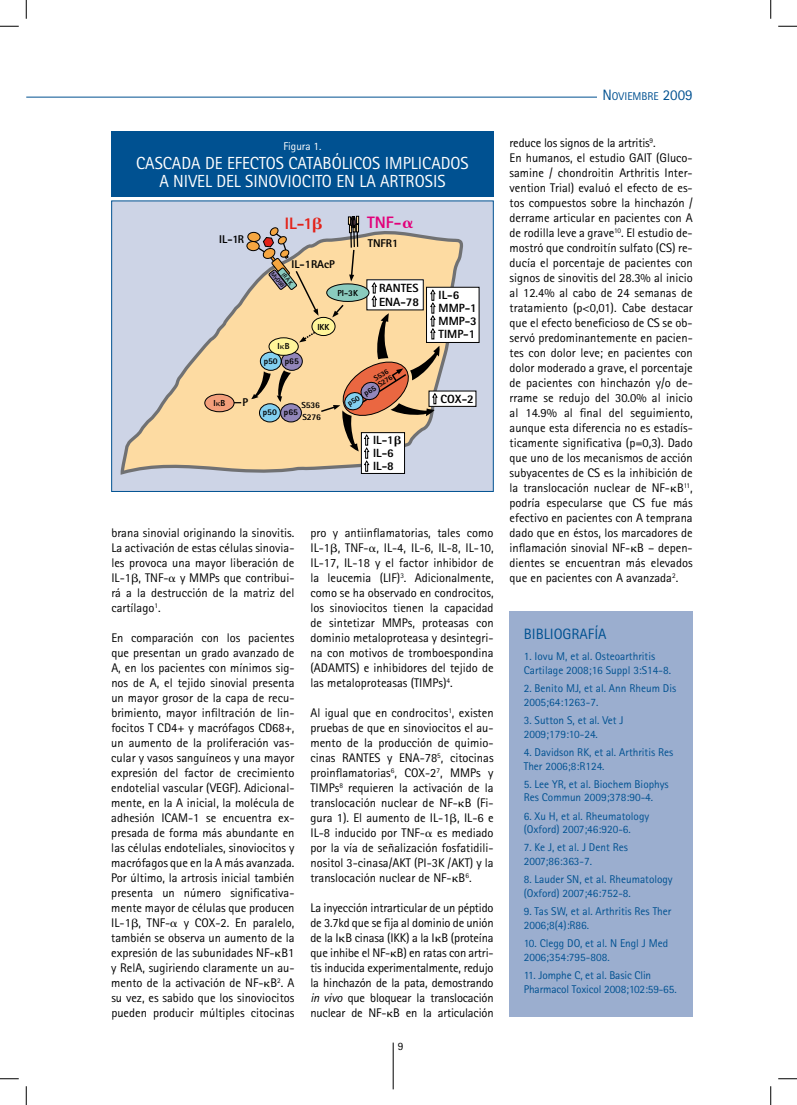
<style>
.page{position:relative;width:797px;height:1105px;background:#fff}
.page>*{position:absolute;margin:0;border:0;box-sizing:border-box;transform-origin:0 0}
.t1{font:17.5px/18.8px "Rotis Sans Serif";color:#fff;text-align:center}
.t2{font:800 16.5px "Rotis Sans Serif";color:#e32219}
.t3{font:800 16.5px "Rotis Sans Serif";color:#e2007a}
.t4{font:15px "Rotis Sans Serif";color:#005191}
.t5{font:12.5px/15px "Rotis Sans Serif";color:#000;text-align:justify}
.t6{font:800 11.88px/13px "Rotis Sans Serif";color:#000}
.t7{font:11.25px/13.8px "Rotis Sans Serif";color:#005191}
.t8{font:800 11.25px "Rotis Sans Serif";color:#000}
.t9{font:11.25px "Rotis Sans Serif";color:#005191}
.t10{font:11.25px "Rotis Sans Serif";color:#fff}
.t11{font:11.25px "Rotis Sans Serif";color:#000}
.t12{font:800 8.75px "Rotis Sans Serif";color:#000}
.t13{font:800 8.75px/11.8px "Rotis Sans Serif";letter-spacing:-.025em;color:#000}
.t14{font:800 8px "Rotis Sans Serif";color:#000}
.t15{font:800 7.5px/7px "Rotis Sans Serif";color:#000}
.t16{font:700 6.25px/7.9px "Rotis Sans Serif";color:#000}
.s1{font-family:"Mathematical Pi Four";font-weight:400}
.s2{font-family:"Mathematical Pi One";font-weight:400}
.s3{font-family:"Mathematical Pi One"}
.s4{font-style:italic}
.s5{font-size:15px}
</style>
<div class="page">
<hr style="left:26px;top:97px;width:666px;height:1px;background:#005191">
<div style="left:597px;top:88px;width:95px;height:12px;background:#fff"></div>
<hr style="left:393px;top:1042px;width:1px;height:47px;background:#000">
<div style="left:111px;top:201px;width:382px;height:291px;background:#cdd4e6;border:1px solid #005191"></div>
<div style="left:509px;top:612px;width:183px;height:405px;background:#9baecf"></div>
<div style="left:111px;top:132px;width:382px;height:65px;background:#005191"></div>
<svg style="left:120px;top:232px;width:343px;height:243px"></svg>
<svg style="left:248px;top:232px;width:12px;height:10px"></svg>
<div style="left:247px;top:232px;width:13px;height:10px;border:1px solid #000;border-radius:50%"></div>
<svg style="left:247px;top:241px;width:12px;height:10px"></svg>
<div style="left:246px;top:241px;width:13px;height:10px;border:1px solid #000;border-radius:50%"></div>
<div style="left:205px;top:394px;width:29px;height:18px;background:#f39f7b;border-radius:50%"></div>
<div style="left:204px;top:394px;width:30px;height:18px;border:1px solid #000;border-radius:50%"></div>
<div style="left:361px;top:432px;width:43px;height:42px;border:1px solid #000"></div>
<div style="left:426px;top:287px;width:53px;height:55px;background:#fff"></div>
<div style="left:426px;top:287px;width:53px;height:56px;border:1px solid #000"></div>
<div style="left:429px;top:391px;width:47px;height:15px;background:#fff"></div>
<svg style="left:251px;top:216px;width:189px;height:256px;background:#dbc3a2"></svg>
<svg style="left:0;top:25px;width:19px;height:2px"></svg>
<svg style="left:778px;top:25px;width:19px;height:2px"></svg>
<svg style="left:0;top:1078px;width:19px;height:1px"></svg>
<svg style="left:778px;top:1078px;width:19px;height:1px"></svg>
<svg style="left:25px;top:0;width:2px;height:19px"></svg>
<svg style="left:25px;top:1086px;width:2px;height:19px"></svg>
<svg style="left:770px;top:0;width:1px;height:19px"></svg>
<svg style="left:770px;top:1086px;width:1px;height:19px"></svg>
<p class="t10" style="left:283px;top:139px;width:40px">Figura 1.</p>
<h1 class="t1" style="left:136px;top:153px;width:334px">Cascada de efectos catabólicos implicados a nivel del sinoviocito en la artrosis</h1>
<h2 class="t2" style="left:285px;top:213px;width:40px">IL-1<span class="s1">b</span></h2>
<h2 class="t3" style="left:367px;top:212px;width:48px">TNF-<span class="s1">a</span></h2>
<p class="t8" style="left:219px;top:232px;width:26px">IL-1R</p>
<p class="t8" style="left:368px;top:236px;width:32px">TNFR1</p>
<p class="t8" style="left:291px;top:257px;width:45px">IL-1RAcP</p>
<p class="t12" style="left:213px;top:397px;width:13px">I<span class="s2">k</span>B</p>
<p class="t16" style="left:281px;top:265px;width:23px;text-indent:7px;rotate:51deg">IRA K<br>MyD88</p>
<p class="t12" style="left:278px;top:341px;width:13px">I<span class="s2">k</span>B</p>
<p class="t12" style="left:264px;top:355px;width:16px">p50</p>
<p class="t12" style="left:285px;top:355px;width:16px">p65</p>
<p class="t12" style="left:317px;top:321px;width:14px">IKK</p>
<p class="t8" style="left:242px;top:395px;width:7px">P</p>
<p class="t13" style="left:301px;top:399px;width:21px">S536<br>S276</p>
<p class="t12" style="left:263px;top:407px;width:16px">p50</p>
<p class="t12" style="left:284px;top:407px;width:16px">p65</p>
<p class="t6" style="left:379px;top:282px;width:42px">RANTES<br>ENA-78</p>
<p class="t12" style="left:337px;top:287px;width:22px">PI-3K</p>
<p class="t6" style="left:438px;top:289px;width:40px">IL-6<br>MMP-1<br>MMP-3<br>TIMP-1</p>
<p class="t15" style="left:373px;top:376px;width:18px;rotate:-32deg">S536<br>S276</p>
<p class="t14" style="left:345px;top:400px;width:34px;rotate:-32deg">p50 p65</p>
<p class="t6" style="left:373px;top:434px;width:30px">IL-1<span class="s1">b<br></span>IL-6<br>IL-8</p>
<p class="t6" style="left:440px;top:392px;width:35px">COX-2</p>
<p class="t5" style="left:111px;top:525px;width:185px">brana sinovial originando la sinovitis.<br>La activación de estas células sinovia&shy;les provoca una mayor liberación de I L-1<span class="s3">b</span>, TNF-<span class="s3">a</span> y MM Ps que contribui&shy;rá a la destrucción de la matriz del cartílago<sup>1</sup>.</p>
<p class="t5" style="left:111px;top:630px;width:185px">En comparación con los pacientes que presentan un grado avanzado de A, en los pacientes con mínimos sig&shy;nos de A, el tejido sinovial presenta un mayor grosor de la capa de recu&shy;brimiento, mayor infiltración de lin&shy;focitos T CD4+ y macrófagos CD68+, un aumento de la proliferación vas&shy;cular y vasos sanguíneos y una mayor expresión del factor de crecimiento endotelial vascular (VEGF). Adicional&shy;mente, en la A inicial, la molécula de adhesión ICAM</p>
<p class="t5" style="left:111px;top:810px;width:185px;text-indent:77px">-1 se encuentra ex&shy;presada de forma más abundante en las células endoteliales, sinoviocitos y macrófagos que en la A más avanzada.<br>Por último, la artrosis inicial también presenta un número significativa&shy;mente mayor de células que producen I L-1<span class="s3">b</span>, TNF-<span class="s3">a</span> y COX-2. En paralelo, también se observa un aumento de la expresión de las subunidades NF-<span class="s3">k</span>B1 y RelA, sugiriendo claramente un au&shy;mento de la activación de NF-<span class="s3">k</span>B<sup>2</sup>. A su vez, es sabido que los sinoviocitos pueden producir múltiples citocinas</p>
<p class="t5" style="left:310px;top:525px;width:185px">pro y antiinflamatorias, tales como I L-1<span class="s3">b</span>, TNF-<span class="s3">a</span>, I L-4, I L-6, I L-8, I L-10, I L-17, I L-18 y el factor inhibidor de la leucemia (LIF)<sup>3</sup>. Adicionalmente, como se ha observado en condrocitos, los sinoviocitos tienen la capacidad de sintetizar MM Ps, proteasas con dominio metaloproteasa y desintegri&shy;na con motivos de tromboespondina (ADAMTS</p>
<p class="t5" style="left:310px;top:660px;width:185px;text-indent:46px">) e inhibidores del tejido de las metaloproteasas (TIM Ps)<sup>4</sup>.</p>
<p class="t5" style="left:310px;top:705px;width:185px">Al igual que en condrocitos<sup>1</sup>, existen pruebas de que en sinoviocitos el au&shy;mento de la producción de quimio&shy;cinas RANTES</p>
<p class="t5" style="left:310px;top:750px;width:185px;text-indent:77px">y ENA-78<sup>5</sup>, citocinas proinflamatorias<sup>6</sup>, COX-2<sup>7</sup>, MM Ps y TIM Ps<sup>8</sup> requieren la activación de la translocación nuclear de NF-<span class="s3">k</span>B (Fi&shy;gura 1). El aumento de I L-1<span class="s3">b</span>, I L-6 e I L-8 inducido por TNF-<span class="s3">a</span> es mediado por la vía de señalización fosfatidili&shy;nositol 3-cinasa/AKT (PI -3K /AKT) y la translocación nuclear de NF-<span class="s3">k</span>B<sup>6</sup>.</p>
<p class="t5" style="left:310px;top:900px;width:185px">La inyección intrarticular de un péptido de 3.7kd que se fija al dominio de unión de la I <span class="s3">k</span>B cinasa (I KK) a la I <span class="s3">k</span>B (proteína que inhibe el NF-<span class="s3">k</span>B) en ratas con artri&shy;tis inducida experimentalmente, redujo la hinchazón de la pata, demostrando <span class="s4">in vivo</span> que bloquear la translocación nuclear de NF-<span class="s3">k</span>B en la articulación</p>
<p class="t11" style="left:398px;top:1040px;width:7px">9</p>
<p class="t9" style="left:602px;top:89px;width:92px"><span class="s5">N</span> OVIEMBRE <span class="s5">2009</span></p>
<p class="t5" style="left:509px;top:135px;width:185px;text-align:left">reduce los signos de la artritis<sup>9</sup>.<br>En humanos, el estudio GAIT (Gluco&shy;samine / chondroitin Arthritis I nter&shy;vention Trial) evaluó el efecto de es&shy;tos compuestos sobre la hinchazón / derrame articular en pacientes con A de rodilla leve a grave<sup>10</sup>. El estudio de&shy;mostró que condroitín sulfato (CS) re&shy;ducía el porcentaje de pacientes con signos de sinovitis del 28.3% al inicio al 12.4% al cabo de 24 semanas de tratamiento (p&lt;0,01). Cabe destacar que el efecto beneficioso de CS se ob&shy;servó predominantemente en pacien&shy;tes con dolor leve; en pacientes con dolor moderado a grave, el porcentaje de pacientes con hinchazón y/o de&shy;rrame se redujo del 30.0% al inicio al 14.9% al final del seguimiento, aunque esta diferencia no es estadís&shy;ticamente significativa (p=0,3). Dado que uno de los mecanismos de acción subyacentes de CS es la inhibición de la translocación nuclear de NF-<span class="s3">k</span>B<sup>11</sup>, podría especularse que CS fue más efectivo en pacientes con A temprana dado que en éstos, los marcadores de inflamación sinovial NF-<span class="s3">k</span>B – depen&shy;dientes se encuentran más elevados que en pacientes con A avanzada<sup>2</sup>.</p>
<p class="t4" style="left:523px;top:625px;width:84px">BI BLIOGRAFÍA</p>
<p class="t7" style="left:523px;top:649px;width:149px">1. I ovu M , et al. Osteoarthritis<br>Cartilage 2008;16 Suppl 3:S14-8.</p>
<p class="t7" style="left:523px;top:681px;width:154px">2. Benito MJ, et al. Ann Rheum Dis<br>2005;64:1263-7.</p>
<p class="t7" style="left:523px;top:713px;width:101px">3. Sutton S, et al. Vet J<br>2009;179:10-24.</p>
<p class="t7" style="left:523px;top:745px;width:151px">4. Davidson RK, et al. Arthritis Res<br>Ther 2006;8:R124.</p>
<p class="t7" style="left:523px;top:777px;width:146px">5. Lee YR, et al. Biochem Biophys<br>Res Commun 2009;378:90-4.</p>
<p class="t7" style="left:523px;top:809px;width:127px">6. Xu H, et al. Rheumatology (Oxford) 2007;46:920-6.</p>
<p class="t7" style="left:523px;top:841px;width:106px">7. Ke J, et al. J Dent Res<br>2007;86:363-7.</p>
<p class="t7" style="left:523px;top:872px;width:150px">8. Lauder SN, et al. Rheumatology (Oxford) 2007;46:752-8.</p>
<p class="t7" style="left:523px;top:904px;width:149px">9. Tas SW, et al. Arthritis Res Ther<br>2006;8(4):R86.</p>
<p class="t7" style="left:523px;top:936px;width:146px">10. Clegg DO, et al. N Engl J Med<br>2006;354:795-808.</p>
<p class="t7" style="left:523px;top:968px;width:154px">11. Jomphe C, et al. Basic Clin<br>Pharmacol Toxicol 2008;102:59-65.</p>
</div>
